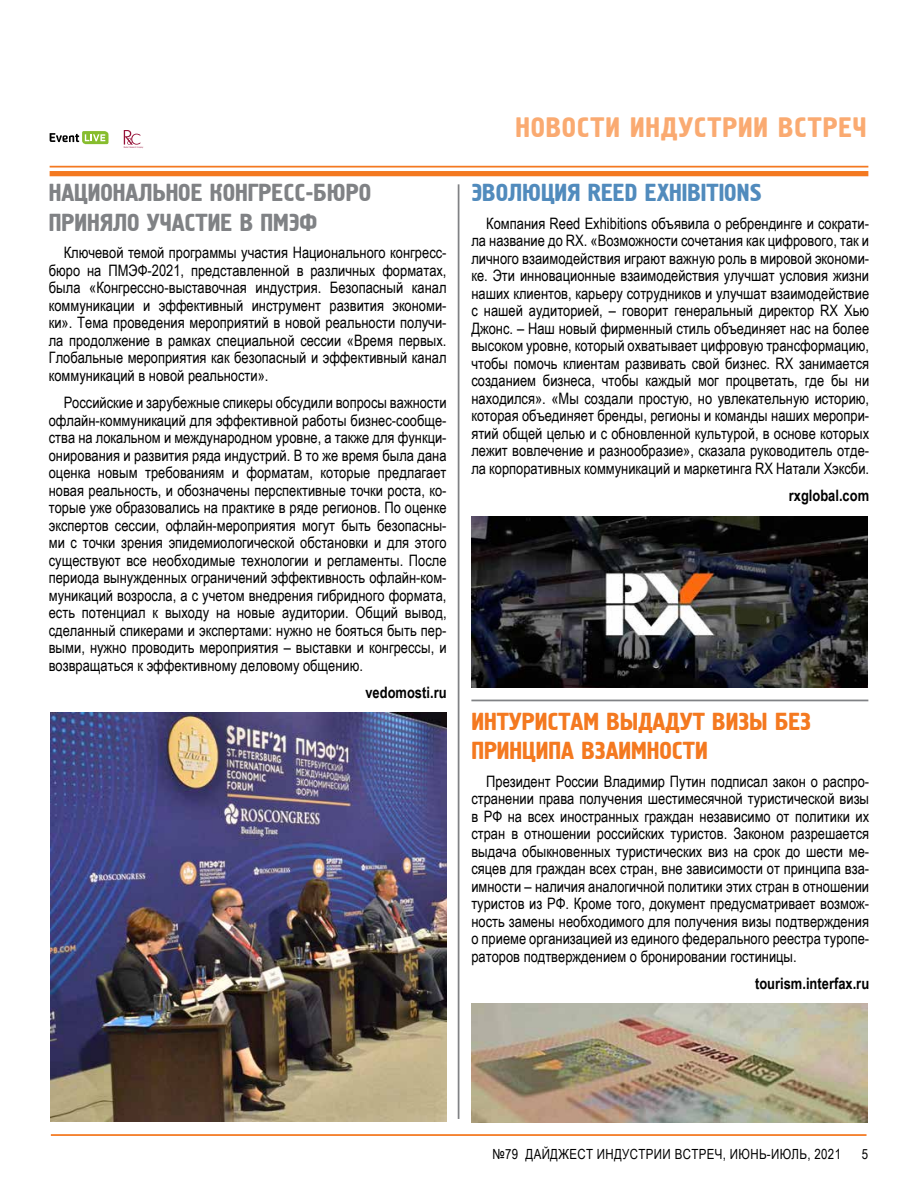
<style>
.page{position:relative;width:918px;height:1191px;background:#fff}
.page>*{position:absolute;margin:0;border:0;box-sizing:border-box;transform-origin:0 0}
.t1{font:28px "Hermes";letter-spacing:.035em;color:#faaa71}
.t2{font:24.5px/29.4px "Hermes";color:#808285}
.t3{font:24.5px/29.4px "Hermes";color:#f47920}
.t4{font:24.5px "Hermes";color:#518bbd}
.t5{font:15.75px/17.5px "Arial Narrow";color:#000;text-align:justify}
.t6{font:700 15.75px "Arial Narrow";color:#000}
.t7{font:14px "Arial Narrow";letter-spacing:.025em;color:#000}
</style>
<div class="page">
<hr style="left:50px;top:166px;width:818px;height:1px;background:#f47920">
<div style="left:50px;top:171px;width:818px;height:5px;background:#f47920"></div>
<hr style="left:51px;top:1134px;width:815px;height:1px;background:#f47920">
<svg style="left:124px;top:130px;width:19px;height:18px"></svg>
<svg style="left:50px;top:131px;width:58px;height:13px"></svg>
<img style="left:50px;top:712px;width:396px;height:409px">
<img style="left:471px;top:516px;width:396px;height:171px">
<img style="left:471px;top:1003px;width:396px;height:119px">
<hr style="left:458px;top:184px;width:1px;height:935px;background:#808285">
<hr style="left:471px;top:699px;width:397px;height:2px;background:#808285">
<h2 class="t2" style="left:49px;top:179px;width:324px">НАЦИОНАЛЬНОЕ КОНГРЕСС-БЮРО<br>ПРИНЯЛО УЧАСТИЕ В ПМЭФ</h2>
<p class="t5" style="left:49px;top:243px;width:399px;text-indent:15px">Ключевой темой программы участия Национального конгресс&shy;бюро на ПМЭФ-2021, представленной в различных форматах, была «Конгрессно-выставочная индустрия. Безопасный канал коммуникации и эффективный инструмент развития экономи&shy;ки». Тема проведения мероприятий в новой реальности получи&shy;ла продолжение в рамках специальной сессии «Время первых.<br>Глобальные мероприятия как безопасный и эффективный канал коммуникаций в новой реальности».</p>
<p class="t5" style="left:49px;top:393px;width:399px;text-indent:15px">Российские и зарубежные спикеры обсудили вопросы важности офлайн-коммуникаций для эффективной работы бизнес-сообще&shy;ства на локальном и международном уровне, а также для функци&shy;онирования и развития ряда индустрий. В то же время была дана оценка новым требованиям и форматам, которые предлагает новая реальность, и обозначены перспективные точки роста, ко&shy;торые уже образовались на практике в ряде регионов. По оценке экспертов сессии, офлайн-мероприятия могут быть безопасны&shy;ми с точки зрения эпидемиологической обстановки и для этого существуют все необходимые технологии и регламенты. После периода вынужденных ограничений эффективность офлайн-ком&shy;муникаций возросла, а с учетом внедрения гибридного формата, есть потенциал к выходу на новые аудитории. Общий вывод, сделанный спикерами и экспертами: нужно не бояться быть пер&shy;выми, нужно проводить мероприятия – выставки и конгрессы, и возвращаться к эффективному деловому общению.</p>
<p class="t6" style="left:365px;top:680px;width:83px">vedomosti.ru</p>
<h1 class="t1" style="left:515px;top:111px;width:353px">НОВОСТИ ИНДУСТРИИ ВСТРЕЧ</h1>
<h2 class="t4" style="left:471px;top:179px;width:292px">ЭВОЛЮЦИЯ REED EXHIBITIONS</h2>
<p class="t5" style="left:471px;top:214px;width:399px;text-indent:15px">Компания Reed Exhibitions объявила о ребрендинге и сократи&shy;ла название до RX. «Возможности сочетания как цифрового, так и личного взаимодействия играют важную роль в мировой экономи&shy;ке. Эти инновационные взаимодействия улучшат условия жизни наших клиентов, карьеру сотрудников и улучшат взаимодействие с нашей аудиторией, – говорит генеральный директор RX Хью Джонс. – Наш новый фирменный стиль объединяет нас на более высоком уровне, который охватывает цифровую трансформацию, чтобы помочь клиентам развивать свой бизнес. RX занимается созданием бизнеса, чтобы каждый мог процветать, где бы ни находился». «Мы создали простую, но увлекательную историю, которая объединяет бренды, регионы и команды наших меропри&shy;ятий общей целью и с обновленной культурой, в основе которых лежит вовлечение и разнообразие», сказала руководитель отде&shy;ла корпоративных коммуникаций и маркетинга RX Натали Хэксби.</p>
<p class="t6" style="left:789px;top:484px;width:82px">rxglobal.com</p>
<h2 class="t3" style="left:471px;top:707px;width:341px">ИНТУРИСТАМ ВЫДАДУТ ВИЗЫ БЕЗ<br>ПРИНЦИПА ВЗАИМНОСТИ</h2>
<p class="t5" style="left:471px;top:771px;width:399px;text-indent:15px">Президент России Владимир Путин подписал закон о распро&shy;странении права получения шестимесячной туристической визы в РФ на всех иностранных граждан независимо от политики их стран в отношении российских туристов. Законом разрешается выдача обыкновенных туристических виз на срок до шести ме&shy;сяцев для граждан всех стран, вне зависимости от принципа вза&shy;имности – наличия аналогичной политики этих стран в отношении туристов из РФ. Кроме того, документ предусматривает возмож&shy;ность замены необходимого для получения визы подтверждения о приеме организацией из единого федерального реестра туропе&shy;раторов подтверждением о бронировании гостиницы.</p>
<p class="t6" style="left:755px;top:971px;width:116px">tourism.interfax.ru</p>
<p class="t7" style="left:492px;top:1143px;width:350px">№79 ДАЙДЖЕСТ ИНДУСТРИИ ВСТРЕЧ, ИЮНЬ-ИЮЛЬ, 2021</p>
<p class="t7" style="left:862px;top:1143px;width:8px">5</p>
</div>
